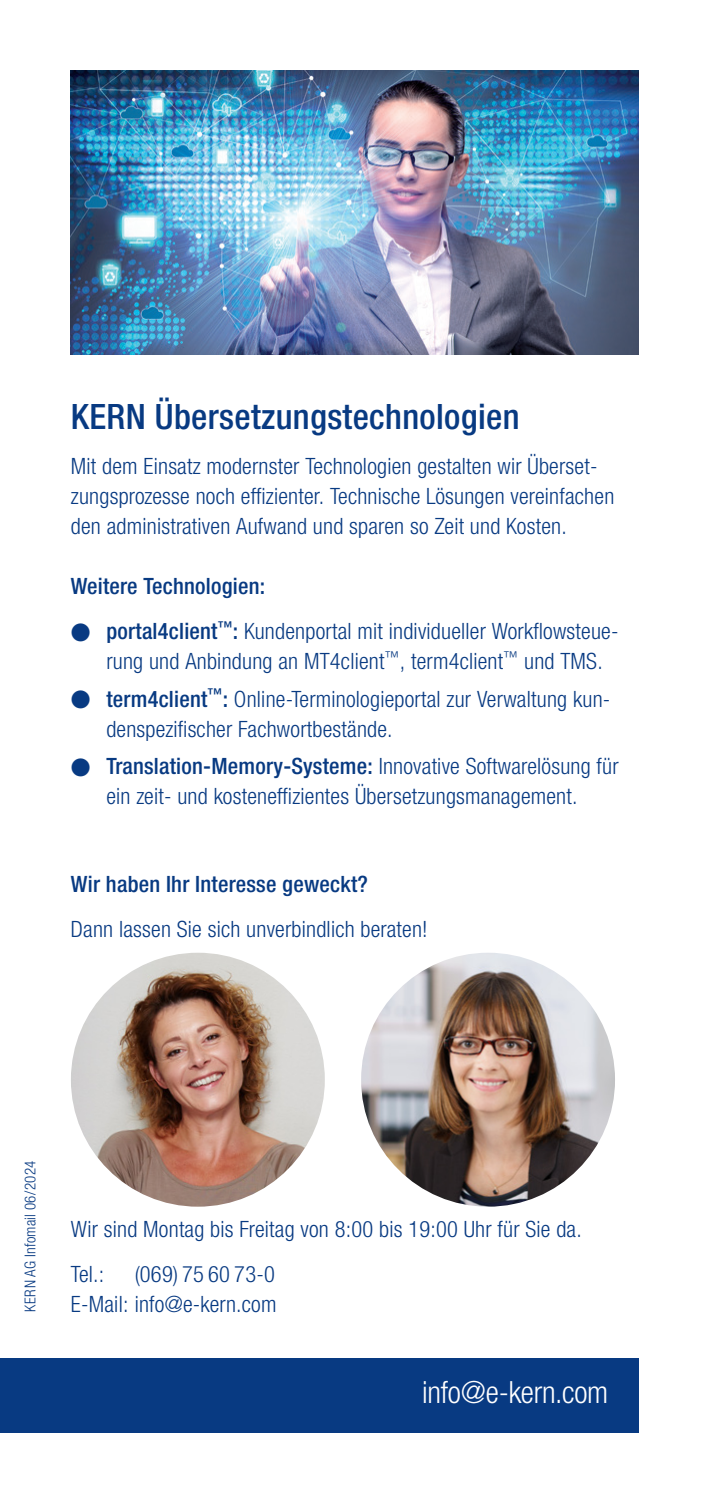
<style>
.page{position:relative;width:709px;height:1489px;background:#fff}
.page>*{position:absolute;margin:0;border:0;box-sizing:border-box;transform-origin:0 0}
.t1{font:500 condensed 35px "Helvetica Neue LTW1 G";letter-spacing:.01em;color:#083a82}
.t2{font:300 condensed 30.5px "Helvetica Neue LTW1 G";letter-spacing:-.01em;color:#fff}
.t3{font:300 condensed 22.5px/30px "Helvetica Neue LTW1 G";letter-spacing:.01em;color:#083a82}
.t4{font:500 condensed 22.5px "Helvetica Neue LTW1 G";letter-spacing:.01em;color:#083a82}
.t5{font:300 condensed 15px "Helvetica Neue LTW1 G";letter-spacing:.02em;color:#083a82}
.s1{font-weight:500}
</style>
<div class="page">
<img style="left:71px;top:71px;width:567px;height:283px">
<div style="left:0;top:1357px;width:638px;height:74px;background:#083a82"></div>
<img style="left:361px;top:952px;width:254px;height:254px;border-radius:127px">
<img style="left:71px;top:952px;width:254px;height:254px;border-radius:127px">
<h1 class="t1" style="left:71px;top:395px;width:450px">KERN Übersetzungstechnologien</h1>
<p class="t3" style="left:71px;top:451px;width:545px">Mit dem Einsatz modernster Technologien gestalten wir Überset&shy;zungsprozesse noch effizienter. Technische Lösungen vereinfachen den administrativen Aufwand und sparen so Zeit und Kosten.</p>
<p class="t4" style="left:71px;top:572px;width:196px">Weitere Technologien:</p>
<p class="t3" style="left:106px;top:616px;width:514px;text-indent:-35px">● <span class="s1">portal4client</span><sup>™</sup><span class="s1">:</span> Kundenportal mit individueller Workflowsteue&shy;rung und Anbindung an MT4client<sup>™</sup>, term4client<sup>™</sup> und TMS.</p>
<p class="t3" style="left:106px;top:684px;width:505px;text-indent:-35px">● <span class="s1">term4client</span><sup>™</sup><span class="s1">:</span> Online-Terminologieportal zur Verwaltung kun&shy;denspezifischer Fachwortbestände.</p>
<p class="t3" style="left:71px;top:751px;width:549px;text-align:center">● <span class="s1">Translation-Memory-Systeme:</span> Innovative Softwarelösung für ein zeit- und kosteneffizientes Übersetzungsmanagement.</p>
<p class="t4" style="left:71px;top:869px;width:299px">Wir haben Ihr Interesse geweckt?</p>
<p class="t3" style="left:71px;top:913px;width:358px">Dann lassen Sie sich unverbindlich beraten!</p>
<p class="t5" style="left:21px;top:1311px;width:153px;rotate:-90deg">KERN AG Infomail 06/2024</p>
<p class="t3" style="left:71px;top:1206px;width:512px;line-height:45px">Wir sind Montag bis Freitag von 8:00 bis 19:00 Uhr für Sie da.<br>Tel.:</p>
<p class="t3" style="left:71px;top:1258px;width:207px;text-align:right">(069) 75 60 73-0<br>E-Mail: info@e-kern.com</p>
<h2 class="t2" style="left:422px;top:1374px;width:187px">info@e-kern.com</h2>
</div>
